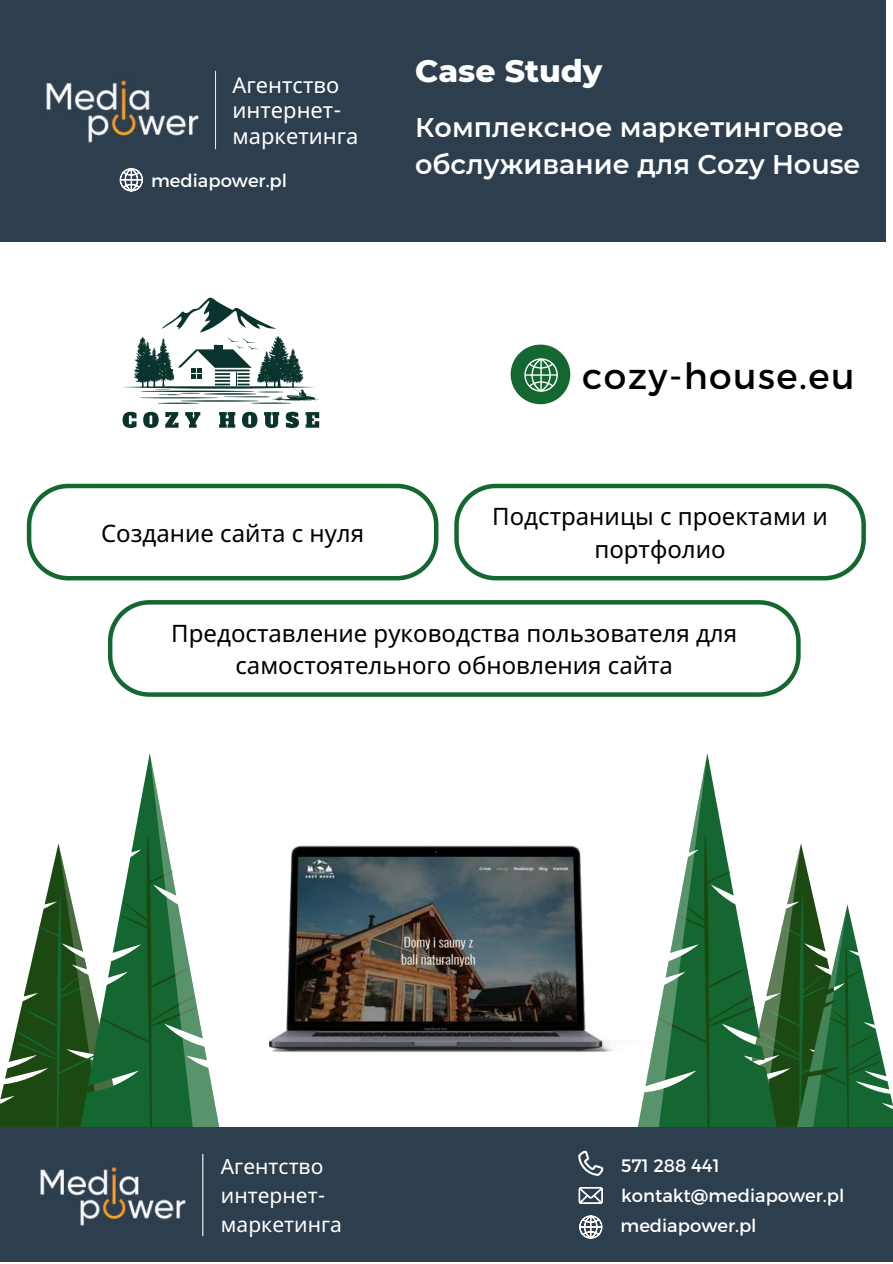
<style>
.page{position:relative;width:893px;height:1264px;background:#fff}
.page>*{position:absolute;margin:0;border:0;box-sizing:border-box;transform-origin:0 0}
.t1{font:36px "Montserrat";letter-spacing:.04em;color:#000}
.t2{font:800 31.5px "Montserrat";color:#fff}
.t3{font:600 27px/37px "Montserrat";color:#fff}
.t4{font:24px/32.5px "Noto Sans";color:#000;text-align:center}
.t5{font:21.9px/25.5px "Noto Sans";color:#fff}
.t6{font:21px/29.2px "Noto Sans";color:#fff}
.t7{font:18px/30px "Montserrat";color:#fff}
</style>
<div class="page">
<svg style="left:510px;top:344px;width:60px;height:60px"></svg>
<svg style="left:27px;top:484px;width:411px;height:96px"></svg>
<svg style="left:454px;top:484px;width:411px;height:96px"></svg>
<svg style="left:108px;top:600px;width:692px;height:96px"></svg>
<svg style="left:638px;top:753px;width:254px;height:374px"></svg>
<svg style="left:0;top:753px;width:219px;height:374px"></svg>
<div style="left:0;top:1127px;width:892px;height:135px;background:#2d3e4f"></div>
<img style="left:40px;top:1167px;width:145px;height:59px">
<hr style="left:202px;top:1153px;width:1px;height:82px;background:#fff">
<svg style="left:578px;top:1151px;width:25px;height:24px"></svg>
<svg style="left:578px;top:1187px;width:25px;height:16px"></svg>
<svg style="left:579px;top:1215px;width:23px;height:23px"></svg>
<div style="left:0;top:0;width:885px;height:242px;background:#2d3e4f"></div>
<img style="left:46px;top:80px;width:152px;height:63px">
<hr style="left:215px;top:71px;width:1px;height:78px;background:#fff">
<svg style="left:120px;top:168px;width:23px;height:24px"></svg>
<svg style="left:123px;top:412px;width:13px;height:16px"></svg>
<svg style="left:143px;top:412px;width:16px;height:16px"></svg>
<svg style="left:165px;top:412px;width:13px;height:15px"></svg>
<svg style="left:185px;top:412px;width:15px;height:15px"></svg>
<svg style="left:219px;top:412px;width:16px;height:15px"></svg>
<svg style="left:242px;top:412px;width:15px;height:16px"></svg>
<svg style="left:264px;top:412px;width:15px;height:16px"></svg>
<svg style="left:286px;top:412px;width:13px;height:16px"></svg>
<svg style="left:305px;top:412px;width:14px;height:15px"></svg>
<hr style="left:157px;top:402px;width:42px;height:2px;background:#09342d;border-radius:50%">
<hr style="left:251px;top:402px;width:40px;height:2px;background:#09342d;border-radius:50%">
<svg style="left:123px;top:297px;width:196px;height:104px"></svg>
<img style="left:270px;top:829px;width:390px;height:223px">
<p class="t5" style="left:232px;top:71px;width:127px">Агентство интернет&shy;маркетинга</p>
<p class="t7" style="left:151px;top:164px;width:137px">mediapower.pl</p>
<h2 class="t2" style="left:415px;top:51px;width:189px">Case Study</h2>
<p class="t3" style="left:415px;top:108px;width:447px">Комплексное маркетинговое обслуживание для Cozy House</p>
<p class="t4" style="left:101px;top:516px;width:265px">Создание сайта с нуля</p>
<h1 class="t1" style="left:582px;top:352px;width:274px">cozy-house.eu</h1>
<p class="t4" style="left:492px;top:500px;width:337px">Подстраницы с проектами и портфолио</p>
<p class="t4" style="left:171px;top:616px;width:567px">Предоставление руководства пользователя для самостоятельного обновления сайта</p>
<p class="t6" style="left:221px;top:1150px;width:122px">Агентство интернет&shy;маркетинга</p>
<p class="t7" style="left:620px;top:1149px;width:225px">571 288 441 kontakt@mediapower.pl mediapower.pl</p>
</div>
